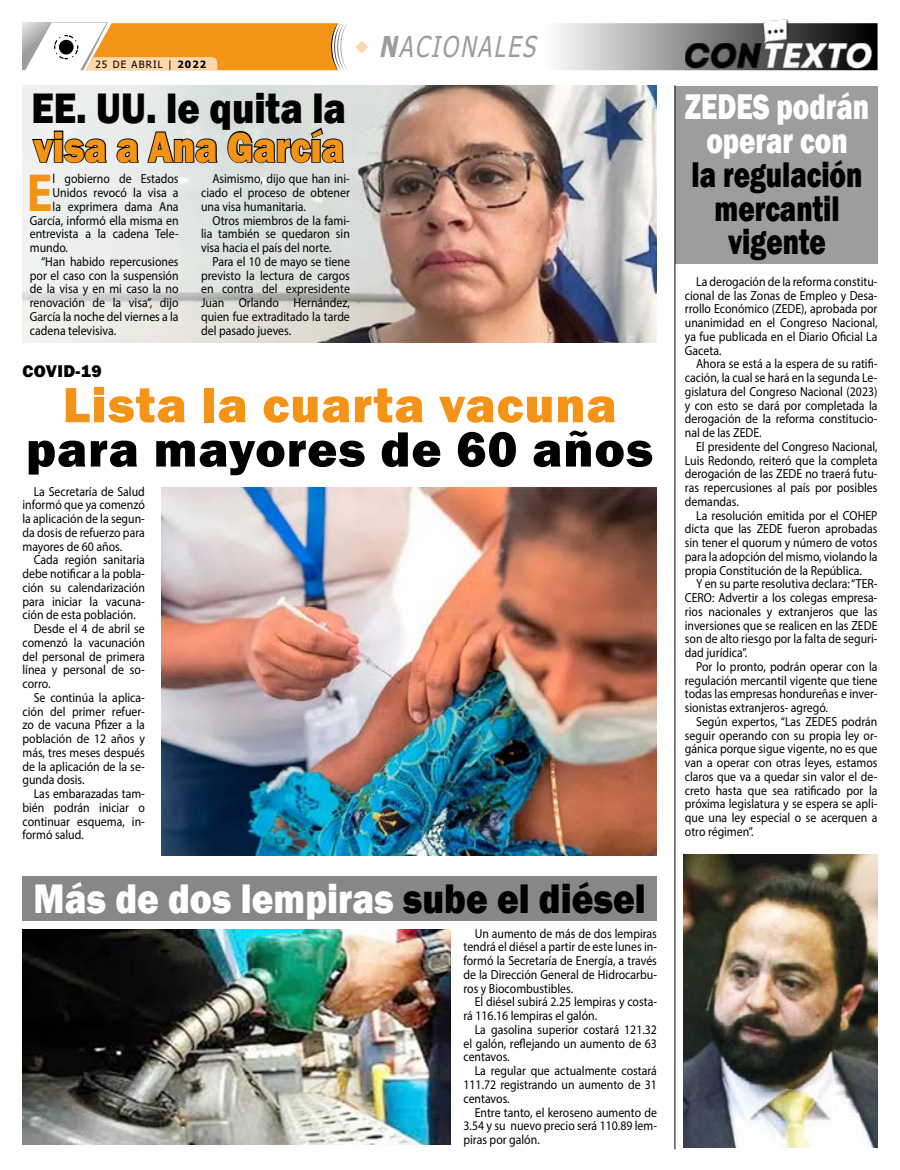
<style>
.page{position:relative;width:900px;height:1170px;background:#fff}
.page>*{position:absolute;margin:0;border:0;box-sizing:border-box;transform-origin:0 0}
.t1{font:700 53.88px "Myriad Pro";color:#f39318;scale:.9 1}
.t2{font:800 51.25px "Franklin Gothic";letter-spacing:.02em;color:#f39318}
.t3{font:800 51.25px "Franklin Gothic";letter-spacing:.02em;color:#000}
.t4{font:800 43.88px/38.4px "Franklin Gothic";color:#000;scale:.87 1}
.t5{font:800 42.5px "Franklin Gothic";color:#fff;scale:.87 1}
.t6{font:800 36.75px/33.8px "Franklin Gothic";color:#000;text-align:center;scale:.76 1}
.t7{font:800 36.75px/33.8px "Franklin Gothic";color:#fff;text-align:center;scale:.76 1}
.t8{font:italic 28.62px "Tahoma";color:#9d9d9c;scale:.8 1}
.t9{font:800 17.5px "Franklin Gothic";letter-spacing:.02em;color:#000}
.t10{font:13.12px/13.8px "Myriad Pro";color:#000;text-align:justify;scale:.9 1}
.t11{font:10px "Tahoma";letter-spacing:.11em;color:#000}
.s1{font-weight:700}
.s2{color:#000}
</style>
<div class="page">
<img style="left:769px;top:19px;width:20px;height:2px">
<svg style="left:25px;top:21px;width:853px;height:51px"></svg>
<img style="left:22px;top:85px;width:635px;height:258px">
<img style="left:683px;top:855px;width:195px;height:293px">
<img style="left:162px;top:488px;width:495px;height:368px">
<img style="left:23px;top:930px;width:427px;height:215px">
<div style="left:22px;top:876px;width:635px;height:45px;background:#878787"></div>
<div style="left:675px;top:86px;width:202px;height:178px;background:#9d9d9c"></div>
<hr style="left:675px;top:85px;width:1px;height:1064px;background:#000">
<p class="t11" style="left:95px;top:57px;width:112px">25 DE ABRIL | <span class="s1">2022</span></p>
<h3 class="t4" style="left:32px;top:89px;width:363px">EE. UU. le quita la visa a Ana García</h3>
<h1 class="t1" style="left:27px;top:158px;width:30px">E</h1>
<p class="t10" style="left:53px;top:172px;width:142px">l gobierno de Estados</p>
<p class="t10" style="left:201px;top:172px;width:167px;text-indent:11px">Asimismo, dijo que han ini&shy;ciado el proceso de obtener una visa humanitaria.</p>
<p class="t10" style="left:201px;top:213px;width:167px;text-indent:11px">Otros miembros de la fami&shy;lia también se quedaron sin visa hacia el país del norte.</p>
<p class="t10" style="left:201px;top:254px;width:167px;text-indent:11px">Para el 10 de mayo se tiene previsto la lectura de cargos en contra del expresidente Juan Orlando Hernández, quien fue extraditado la tarde del pasado jueves.</p>
<p class="t10" style="left:53px;top:186px;width:142px">Unidos revocó la visa a</p>
<p class="t10" style="left:53px;top:199px;width:142px">la exprimera dama Ana</p>
<p class="t10" style="left:30px;top:213px;width:167px">García, informó ella misma en</p>
<p class="t10" style="left:30px;top:227px;width:167px">entrevista a la cadena Tele-</p>
<p class="t10" style="left:30px;top:241px;width:44px">mundo.</p>
<p class="t10" style="left:41px;top:254px;width:154px">“Han habido repercusiones</p>
<p class="t10" style="left:30px;top:268px;width:167px">por el caso con la suspensión</p>
<p class="t10" style="left:30px;top:282px;width:167px">de la visa y en mi caso la no</p>
<p class="t10" style="left:30px;top:296px;width:167px">renovación de la visa”, dijo</p>
<p class="t10" style="left:30px;top:309px;width:167px">García la noche del viernes a la</p>
<p class="t10" style="left:30px;top:323px;width:98px">cadena televisiva.</p>
<h3 class="t8" style="left:379px;top:27px;width:207px"><span class="s1">N</span>ACIONALES</h3>
<h3 class="t9" style="left:22px;top:359px;width:81px">COVID-19</h3>
<h2 class="t2" style="left:63px;top:372px;width:555px">Lista la cuarta vacuna</h2>
<h2 class="t3" style="left:26px;top:416px;width:629px">para mayores de 60 años</h2>
<p class="t10" style="left:22px;top:484px;width:138px;text-indent:11px">La Secretaría de Salud informó que ya comenzó la aplicación de la segun&shy;da dosis de refuerzo para mayores de 60 años.</p>
<p class="t10" style="left:34px;top:553px;width:125px">Cada región sanitaria</p>
<p class="t10" style="left:22px;top:567px;width:138px">debe notificar a la pobla-</p>
<p class="t10" style="left:22px;top:580px;width:138px">ción su calendarización</p>
<p class="t10" style="left:22px;top:594px;width:138px">para iniciar la vacuna-</p>
<p class="t10" style="left:22px;top:608px;width:127px">ción de esta población.</p>
<p class="t10" style="left:34px;top:622px;width:125px">Desde el 4 de abril se</p>
<p class="t10" style="left:22px;top:635px;width:137px">comenzó la vacunación</p>
<p class="t10" style="left:22px;top:649px;width:137px">del personal de primera</p>
<p class="t10" style="left:22px;top:663px;width:138px">línea y personal de so-</p>
<p class="t10" style="left:22px;top:677px;width:33px">corro.</p>
<p class="t10" style="left:34px;top:690px;width:125px">Se continúa la aplica-</p>
<p class="t10" style="left:22px;top:704px;width:138px">ción del primer refuer-</p>
<p class="t10" style="left:22px;top:718px;width:138px">zo de vacuna Pfizer a la</p>
<p class="t10" style="left:22px;top:732px;width:138px">población de 12 años y</p>
<p class="t10" style="left:22px;top:745px;width:138px">más, tres meses después</p>
<p class="t10" style="left:22px;top:759px;width:138px">de la aplicación de la se-</p>
<p class="t10" style="left:22px;top:773px;width:71px">gunda dosis.</p>
<p class="t10" style="left:34px;top:787px;width:125px">Las embarazadas tam-</p>
<p class="t10" style="left:22px;top:800px;width:138px">bién podrán iniciar o</p>
<p class="t10" style="left:22px;top:814px;width:138px">continuar esquema, in-</p>
<p class="t10" style="left:22px;top:828px;width:69px">formó salud.</p>
<h3 class="t5" style="left:34px;top:872px;width:705px">Más de dos lempiras <span class="s2">sube el diésel</span></h3>
<p class="t10" style="left:463px;top:926px;width:217px;text-indent:11px">Un aumento de más de dos lempiras tendrá el diésel a partir de este lunes in&shy;formó la Secretaría de Energía, a través de la Dirección General de Hidrocarbu&shy;ros y Biocombustibles.</p>
<p class="t10" style="left:463px;top:995px;width:217px;text-indent:11px">El diésel subirá 2.25 lempiras y costa&shy;rá 116.16 lempiras el galón.</p>
<p class="t10" style="left:463px;top:1022px;width:217px;text-indent:11px">La gasolina superior costará 121.32 el galón, reflejando un aumento de 63 centavos.</p>
<p class="t10" style="left:463px;top:1064px;width:217px;text-indent:11px">La regular que actualmente costará 111.72 registrando un aumento de 31 centavos.</p>
<p class="t10" style="left:463px;top:1105px;width:217px;text-indent:11px">Entre tanto, el keroseno aumento de 3.54 y su nuevo precio será 110.89 lem&shy;piras por galón.</p>
<h3 class="t7" style="left:685px;top:90px;width:244px">ZEDES podrán operar con</h3>
<h3 class="t6" style="left:692px;top:158px;width:227px">la regulación mercantil vigente</h3>
<p class="t10" style="left:685px;top:274px;width:216px;text-indent:11px">La derogación de la reforma constitu&shy;cional de las Zonas de Empleo y Desa&shy;rrollo Económico (ZEDE), aprobada por unanimidad en el Congreso Nacional, ya fue publicada en el Diario Oficial La Gaceta.</p>
<p class="t10" style="left:685px;top:357px;width:216px;text-indent:11px">Ahora se está a la espera de su ratifi&shy;cación, la cual se hará en la segunda Le&shy;gislatura del Congreso Nacional (2023) y con esto se dará por completada la derogación de la reforma constitucio&shy;nal de las ZEDE.</p>
<p class="t10" style="left:685px;top:439px;width:216px;text-indent:11px">El presidente del Congreso Nacional, Luis Redondo, reiteró que la completa derogación de las ZEDE no traerá futu&shy;ras repercusiones al país por posibles demandas.</p>
<p class="t10" style="left:685px;top:508px;width:216px;text-indent:11px">La resolución emitida por el COHEP dicta que las ZEDE fueron aprobadas sin tener el quorum y número de votos para la adopción del mismo, violando la propia Constitución de la República.</p>
<p class="t10" style="left:685px;top:577px;width:216px;text-indent:11px">Y en su parte resolutiva declara: “TER-CERO: Advertir a los colegas empresa&shy;rios nacionales y extranjeros que las inversiones que se realicen en las ZEDE son de alto riesgo por la falta de seguri&shy;dad jurídica”.</p>
<p class="t10" style="left:685px;top:659px;width:216px;text-indent:11px">Por lo pronto, podrán operar con la regulación mercantil vigente que tiene todas las empresas hondureñas e inver&shy;sionistas extranjeros- agregó.</p>
<p class="t10" style="left:685px;top:714px;width:216px;text-indent:11px">Según expertos, “Las ZEDES podrán seguir operando con su propia ley or&shy;gánica porque sigue vigente, no es que van a operar con otras leyes, estamos claros que va a quedar sin valor el de&shy;creto hasta que sea ratificado por la próxima legislatura y se espera se apli&shy;que una ley especial o se acerquen a otro régimen”.</p>
</div>
